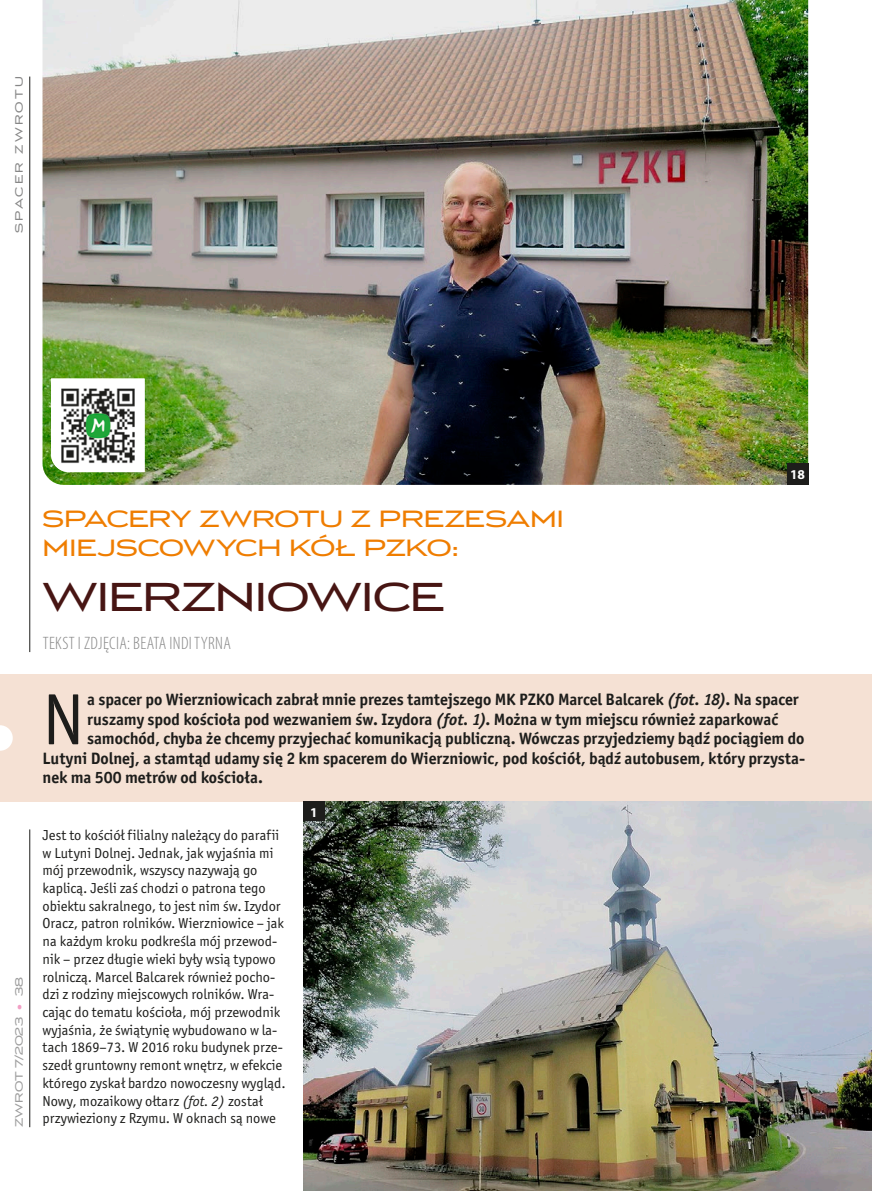
<style>
.page{position:relative;width:872px;height:1191px;background:#fff}
.page>*{position:absolute;margin:0;border:0;box-sizing:border-box;transform-origin:0 0}
.t1{font:72.75px "Officina Sans Itc TOT";color:#1d1d1b}
.t2{font:45px "Luxury Gold";letter-spacing:-.025em;color:#471513}
.t3{font:26.25px/29.2px "Luxury Gold";letter-spacing:-.01em;color:#ef7d00}
.t4{font:300 condensed 18px "Myriad Pro";letter-spacing:.02em;color:#878787}
.t5{font:700 16.5px "Officina Sans Itc TOT";color:#1d1d1b}
.t6{font:14.4px/17.7px "Officina Sans Itc TOT";color:#1d1d1b}
.t7{font:700 13.5px "Myriad Pro";color:#fff}
.t8{font:12px "Luxury Gold";letter-spacing:.015em;color:#9d9d9d}
.t9{font:12px "Luxury Gold";letter-spacing:.19em;color:#878787}
.s1{color:#f29fc5}
.s2{font-style:italic}
</style>
<div class="page">
<div style="left:0;top:674px;width:872px;height:127px;background:#f5e1d4"></div>
<hr style="left:30px;top:829px;width:1px;height:298px;background:#1d1d1b">
<hr style="left:30px;top:77px;width:1px;height:575px;background:#1d1d1b">
<img style="left:43px;top:0;width:765px;height:485px">
<svg style="left:0;top:725px;width:13px;height:25px"></svg>
<div style="left:787px;top:463px;width:21px;height:22px;background:#1d1d1b"></div>
<img style="left:51px;top:378px;width:94px;height:94px">
<img style="left:303px;top:801px;width:569px;height:390px">
<div style="left:303px;top:801px;width:22px;height:20px;background:#1d1d1b"></div>
<p class="t9" style="left:13px;top:233px;width:158px;rotate:-90deg">SPACER ZWROTU</p>
<p class="t8" style="left:13px;top:1009px;width:34px;rotate:-90deg"><span class="s1">•</span> 38</p>
<p class="t8" style="left:13px;top:1127px;width:111px;rotate:-90deg">ZWROT 7/2023</p>
<h3 class="t3" style="left:43px;top:504px;width:523px">SPACERY ZWROTU Z PREZESAMI<br>MIEJSCOWYCH KÓŁ PZKO:</h3>
<h2 class="t2" style="left:43px;top:572px;width:404px">WIERZNIOWICE</h2>
<p class="t4" style="left:43px;top:634px;width:190px">TEKST I ZDJĘCIA: BEATA INDI TYRNA</p>
<p class="t7" style="left:790px;top:466px;width:16px">18</p>
<h1 class="t1" style="left:43px;top:677px;width:43px">N</h1>
<p class="t5" style="left:87px;top:689px;width:713px">a spacer po Wierzniowicach zabrał mnie prezes tamtejszego MK PZKO Marcel Balcarek <span class="s2">(fot. 18)</span>. Na spacer</p>
<p class="t5" style="left:87px;top:709px;width:692px">ruszamy spod kościoła pod wezwaniem św. Izydora <span class="s2">(fot. 1)</span>. Można w tym miejscu również zaparkować</p>
<p class="t5" style="left:87px;top:728px;width:719px">samochód, chyba że chcemy przyjechać komunikacją publiczną. Wówczas przyjedziemy bądź pociągiem do</p>
<p class="t5" style="left:43px;top:748px;width:764px">Lutyni Dolnej, a stamtąd udamy się 2 km spacerem do Wierzniowic, pod kościół, bądź autobusem, który przysta-</p>
<p class="t5" style="left:43px;top:767px;width:222px">nek ma 500 metrów od kościoła.</p>
<p class="t6" style="left:43px;top:826px;width:245px">Jest to kościół filialny należący do parafii w Lutyni Dolnej. Jednak, jak wyjaśnia mi mój przewodnik, wszyscy nazywają go kaplicą. Jeśli zaś chodzi o patrona tego obiektu sakralnego, to jest nim św. Izydor Oracz, patron rolników. Wierzniowice – jak na każdym kroku podkreśla mój przewod&shy;nik – przez długie wieki były wsią typowo rolniczą. Marcel Balcarek również pocho&shy;dzi z rodziny miejscowych rolników. Wra&shy;cając do tematu kościoła, mój przewodnik wyjaśnia, że świątynię wybudowano w la&shy;tach 1869–73. W 2016 roku budynek prze&shy;szedł gruntowny remont wnętrz, w efekcie którego zyskał bardzo nowoczesny wygląd.<br>Nowy, mozaikowy ołtarz <span class="s2">(fot. 2)</span> został</p>
<p class="t6" style="left:43px;top:1109px;width:235px">przywieziony z Rzymu. W oknach są nowe</p>
<p class="t7" style="left:310px;top:803px;width:9px">1</p>
</div>
